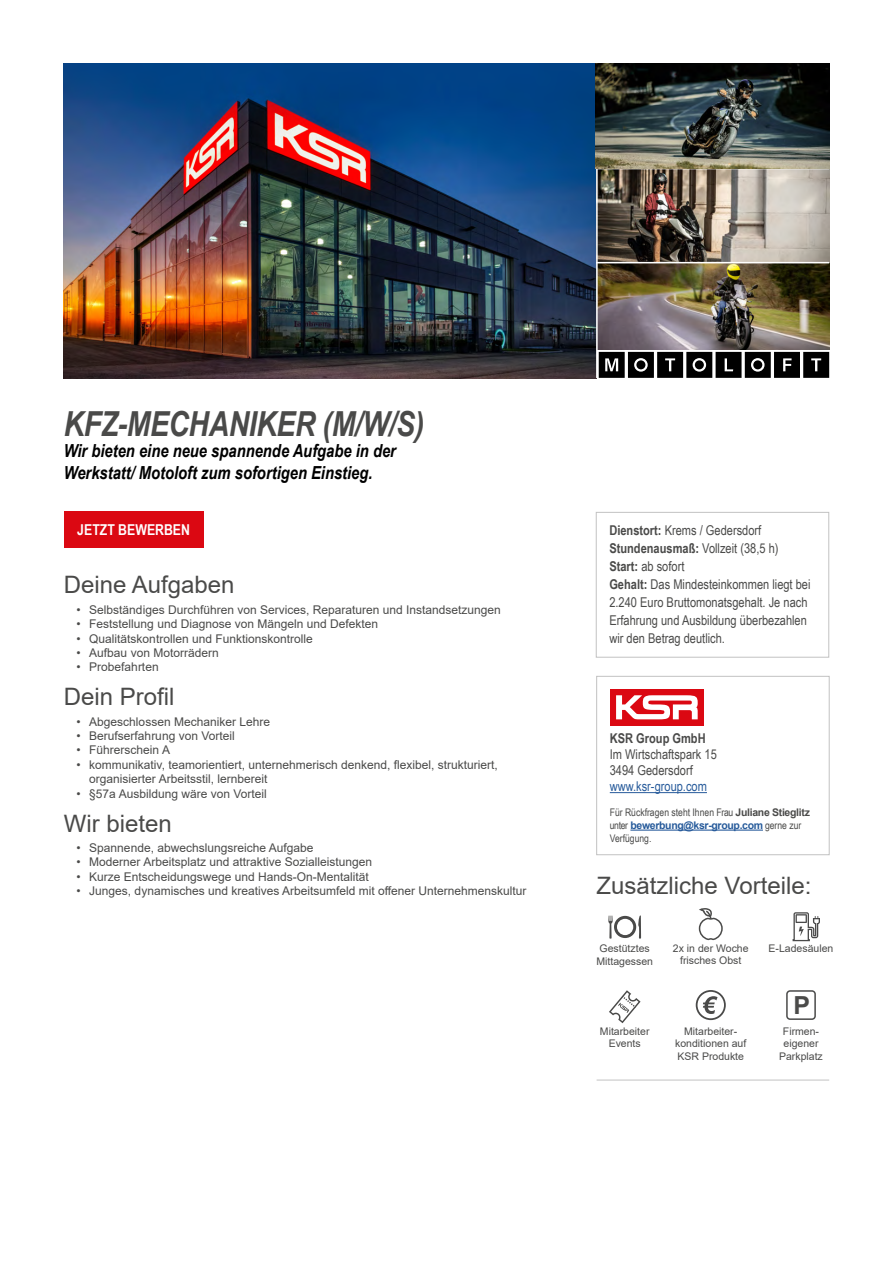
<style>
.page{position:relative;width:893px;height:1263px;background:#fff}
.page>*{position:absolute;margin:0;border:0;box-sizing:border-box;transform-origin:0 0}
.t1{font:italic 700 34.5px "Arial Narrow";letter-spacing:-.01em;color:#4a4a49}
.t2{font:700 24.9px "Arial";color:#4a4a49}
.t3{font:24px "Arial";color:#4a4a49}
.t4{font:italic 700 18px/21.6px "Arial Narrow";color:#000}
.t5{font:700 15px "Arial Narrow";color:#fff}
.t6{font:13.5px/18px "Arial Narrow";color:#4a4a49}
.t7{font:13.5px "Arial Narrow";color:#275b9b}
.t8{font:700 13.5px "Arial Narrow";color:#4a4a49}
.t9{font:12px/14.4px "Arial";color:#4a4a49}
.t10{font:10.5px/12.6px "Arial";color:#4a4a49;text-align:center}
.t11{font:10.5px "Arial Narrow";color:#4a4a49}
.t12{font:700 10.5px "Arial";letter-spacing:-.03em;color:#275b9b}
.s1{font-weight:700}
.s2{font-family:"Arial";font-weight:700}
.s3{font-family:"Arial Narrow";font-weight:400;color:#4a4a49}
</style>
<div class="page">
<img style="left:598px;top:263px;width:231px;height:86px">
<div style="left:786px;top:990px;width:30px;height:30px;border:2px solid #4a4a49;border-radius:3px"></div>
<hr style="left:610px;top:792px;width:97px;height:1px;background:#275b9b">
<hr style="left:630px;top:829px;width:133px;height:2px;background:#275b9b">
<div style="left:596px;top:676px;width:234px;height:179px;border:1px solid #c2c2c2"></div>
<div style="left:610px;top:689px;width:94px;height:36px;background:#db0812"></div>
<svg style="left:616px;top:695px;width:82px;height:24px"></svg>
<div style="left:64px;top:511px;width:140px;height:36px;background:#db0812"></div>
<svg style="left:609px;top:990px;width:31px;height:33px"></svg>
<hr style="left:597px;top:1080px;width:232px;height:1px;background:#c2c2c2">
<img style="left:64px;top:64px;width:532px;height:314px">
<img style="left:598px;top:64px;width:231px;height:198px">
<hr style="left:596px;top:168px;width:233px;height:1px;background:#fff">
<div style="left:596px;top:512px;width:233px;height:146px;border:1px solid #c2c2c2"></div>
<svg style="left:599px;top:352px;width:230px;height:26px;background:#303030"></svg>
<svg style="left:698px;top:909px;width:25px;height:32px"></svg>
<svg style="left:608px;top:915px;width:33px;height:24px"></svg>
<svg style="left:703px;top:996px;width:15px;height:18px"></svg>
<div style="left:696px;top:990px;width:30px;height:30px;border:2px solid #4a4a49;border-radius:50%"></div>
<svg style="left:792px;top:912px;width:28px;height:29px"></svg>
<h1 class="t1" style="left:64px;top:397px;width:362px">KFZ-MECHANIKER (M/W/S)</h1>
<h3 class="t4" style="left:64px;top:439px;width:334px">Wir bieten eine neue spannende Aufgabe in der<br>Werkstatt/ Motoloft zum sofortigen Einstieg.</h3>
<p class="t5" style="left:77px;top:518px;width:114px">JETZT BEWERBEN</p>
<h3 class="t3" style="left:64px;top:568px;width:172px">Deine Aufgaben</h3>
<p class="t9" style="left:77px;top:602px;width:426px">• Selbständiges Durchführen von Services, Reparaturen und Instandsetzungen</p>
<p class="t9" style="left:77px;top:617px;width:303px">• Feststellung und Diagnose von Mängeln und Defekten</p>
<p class="t9" style="left:77px;top:631px;width:238px">• Qualitätskontrollen und Funktionskontrolle</p>
<p class="t9" style="left:77px;top:645px;width:144px">• Aufbau von Motorrädern</p>
<p class="t9" style="left:77px;top:660px;width:84px">• Probefahrten</p>
<h3 class="t3" style="left:64px;top:680px;width:112px">Dein Profil</h3>
<p class="t9" style="left:77px;top:714px;width:195px">• Abgeschlossen Mechaniker Lehre</p>
<p class="t9" style="left:77px;top:728px;width:160px">• Berufserfahrung von Vorteil</p>
<p class="t9" style="left:77px;top:743px;width:95px">• Führerschein A</p>
<p class="t9" style="left:89px;top:757px;width:410px;text-indent:-13px">• kommunikativ, teamorientiert, unternehmerisch denkend, flexibel, strukturiert, organisierter Arbeitsstil, lernbereit</p>
<p class="t9" style="left:77px;top:786px;width:192px">• §57a Ausbildung wäre von Vorteil</p>
<h3 class="t3" style="left:64px;top:806px;width:110px">Wir bieten</h3>
<p class="t9" style="left:77px;top:840px;width:238px">• Spannende, abwechslungsreiche Aufgabe</p>
<p class="t9" style="left:77px;top:855px;width:297px">• Moderner Arbeitsplatz und attraktive Sozialleistungen</p>
<p class="t9" style="left:77px;top:869px;width:294px">• Kurze Entscheidungswege und Hands-On-Mentalität</p>
<p class="t9" style="left:77px;top:884px;width:452px">• Junges, dynamisches und kreatives Arbeitsumfeld mit offener Unternehmenskultur</p>
<p class="t6" style="left:609px;top:521px;width:203px"><span class="s1">Dienstort:</span> Krems / Gedersdorf<br><span class="s1">Stundenausmaß:</span> Vollzeit (38,5 h)<br><span class="s1">Start:</span> ab sofort<br><span class="s1">Gehalt:</span> Das Mindesteinkommen liegt bei<br>2.240 Euro Bruttomonatsgehalt. Je nach<br>Erfahrung und Ausbildung überbezahlen wir den Betrag deutlich.</p>
<p class="t8" style="left:610px;top:728px;width:97px">KSR Group GmbH</p>
<p class="t6" style="left:610px;top:745px;width:109px;line-height:16.2px">Im Wirtschaftspark 15<br>3494 Gedersdorf</p>
<p class="t7" style="left:610px;top:776px;width:99px">www.ksr-group.com</p>
<p class="t11" style="left:610px;top:805px;width:202px">Für Rückfragen steht Ihnen Frau <span class="s2">Juliane Stieglitz</span></p>
<p class="t12" style="left:610px;top:818px;width:193px"><span class="s3">unter</span> bewerbung@ksr-group.com <span class="s3">gerne zur</span></p>
<p class="t11" style="left:610px;top:830px;width:43px">Verfügung.</p>
<h3 class="t3" style="left:597px;top:869px;width:216px">Zusätzliche Vorteile:</h3>
<p class="t10" style="left:596px;top:942px;width:58px">Gestütztes<br>Mittagessen</p>
<p class="t10" style="left:600px;top:1025px;width:51px">Mitarbeiter<br>Events</p>
<p class="t10" style="left:673px;top:942px;width:77px">2x in der Woche frisches Obst</p>
<p class="t10" style="left:769px;top:942px;width:66px">E-Ladesäulen</p>
<p class="t10" style="left:675px;top:1025px;width:73px">Mitarbeiter&shy;konditionen auf<br>KSR Produkte</p>
<h2 class="t2" style="left:793px;top:987px;width:18px">P</h2>
<p class="t10" style="left:779px;top:1025px;width:45px">Firmen&shy;eigener<br>Parkplatz</p>
</div>
